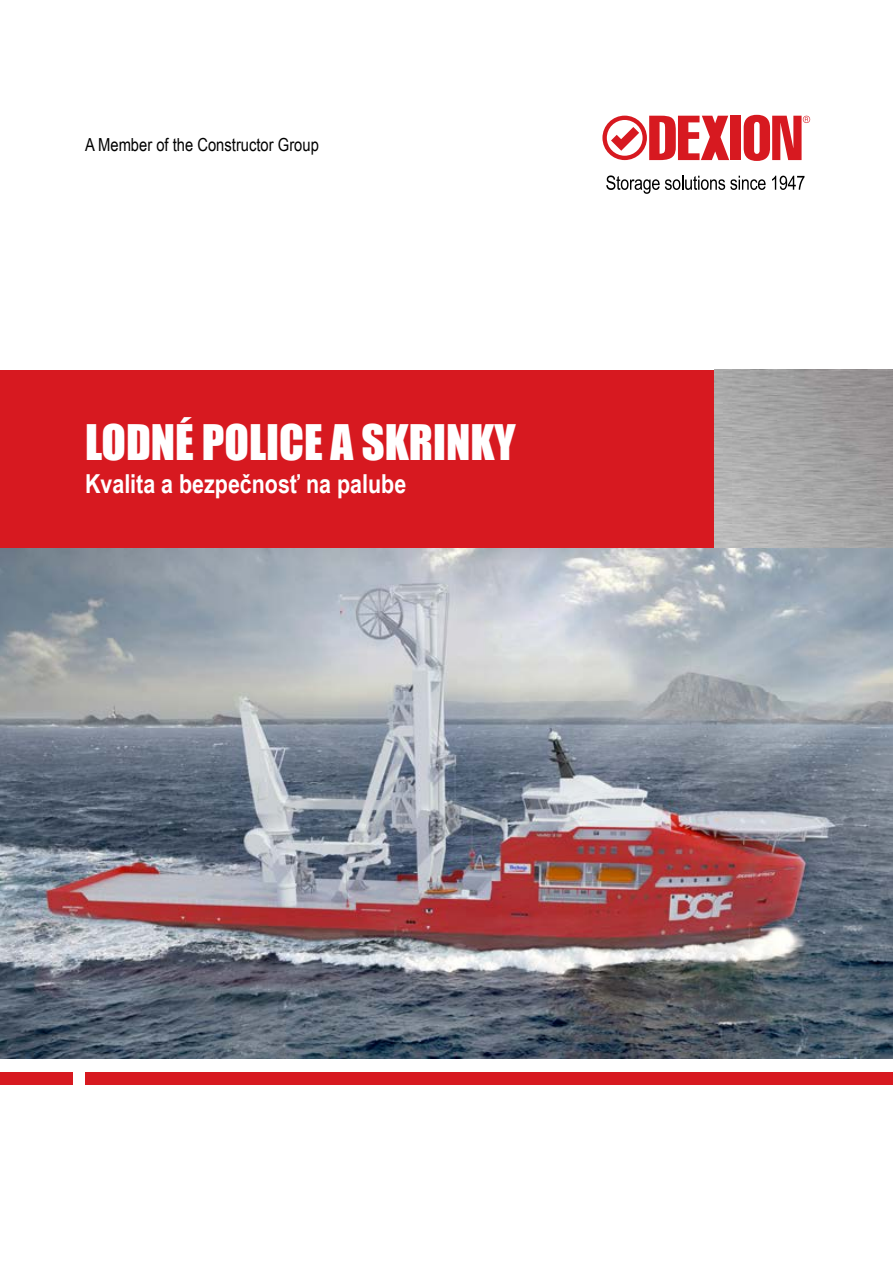
<style>
.page{position:relative;width:893px;height:1263px;background:#fff}
.page>*{position:absolute;margin:0;border:0;box-sizing:border-box;transform-origin:0 0}
.t1{font:45px "Impact";color:#fff}
.t2{font:700 26.1px "Arial Narrow";color:#fff}
.t3{font:18px "Arial Narrow";color:#000}
</style>
<div class="page">
<div style="left:85px;top:1071px;width:808px;height:13px;background:#d71920"></div>
<div style="left:0;top:1071px;width:72px;height:13px;background:#d71920"></div>
<div style="left:0;top:370px;width:714px;height:179px;background:#d71920"></div>
<div style="left:731px;top:116px;width:10px;height:44px;background:#d71920"></div>
<svg style="left:602px;top:116px;width:127px;height:44px"></svg>
<svg style="left:744px;top:115px;width:66px;height:46px"></svg>
<svg style="left:606px;top:175px;width:160px;height:19px"></svg>
<svg style="left:772px;top:176px;width:32px;height:14px"></svg>
<img style="left:0;top:549px;width:893px;height:510px">
<p class="t3" style="left:85px;top:131px;width:235px">A Member of the Constructor Group</p>
<h1 class="t1" style="left:85px;top:407px;width:432px">LODNÉ POLICE A SKRINKY</h1>
<h2 class="t2" style="left:85px;top:464px;width:323px">Kvalita a bezpečnosť na palube</h2>
</div>
